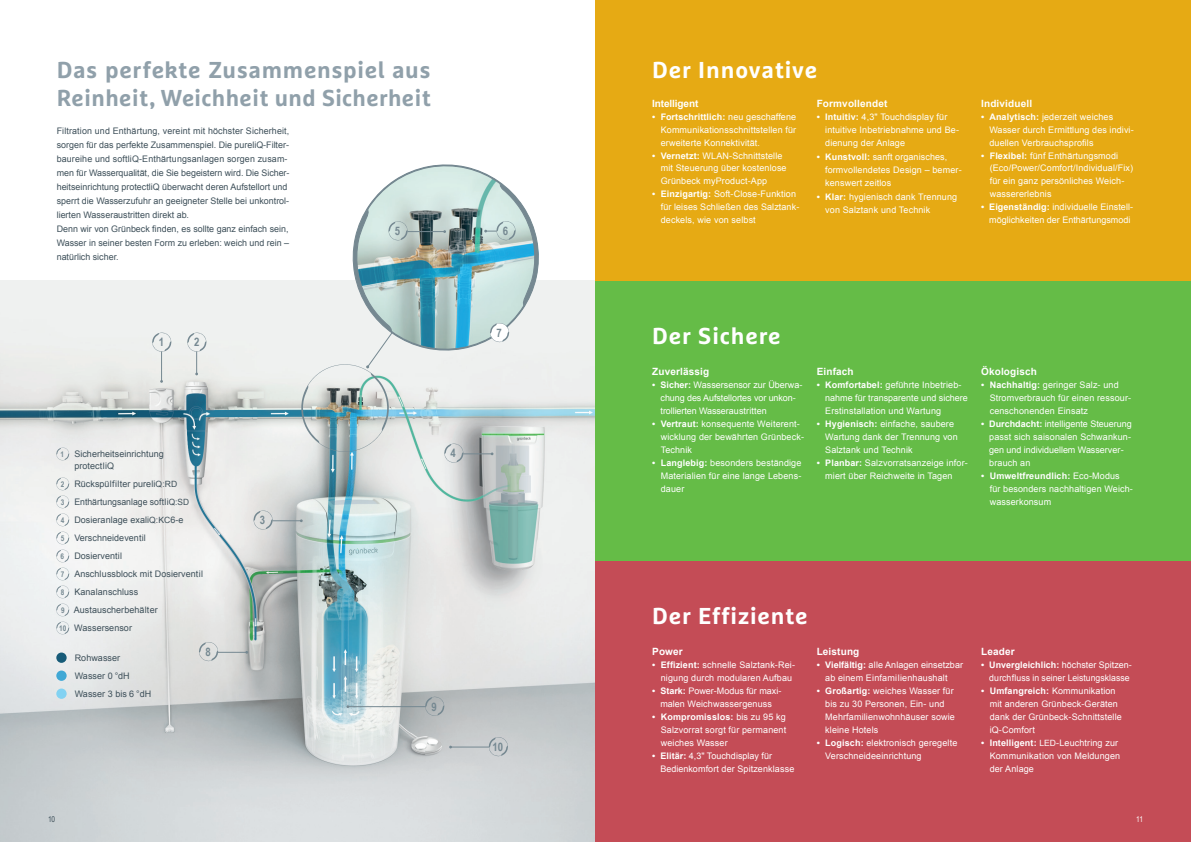
<style>
.page{position:relative;width:1191px;height:842px;background:#fff}
.page>*{position:absolute;margin:0;border:0;box-sizing:border-box;transform-origin:0 0}
.t1{font:700 23px/28px "Marselis Pro";letter-spacing:.03em;color:#90a0aa}
.t2{font:700 23px "Marselis Pro";letter-spacing:.04em;color:#fff}
.t3{font:700 11.7px "Arial Narrow";color:#758891}
.t4{font:700 10px "Arial";letter-spacing:.015em;color:#fff}
.t5{font:700 10px "Arial";letter-spacing:-.01em;color:#fff}
.t6{font:9px/13px "Arial";letter-spacing:.015em;color:#fff}
.t7{font:9px/18px "Arial";color:#3d4f59}
.t8{font:9px/13px "Arial";letter-spacing:-.01em;color:#fff}
.t9{font:8px "Arial Narrow";color:#3d4f59}
.t10{font:8px "Arial Narrow";color:#fff}
.s1{font-family:"Arial Narrow";font-weight:700;font-size:7.9px;color:#758891}
.s2{font-size:8.6px}
.s3{font-weight:700}
</style>
<div class="page">
<img style="left:0;top:281px;width:595px;height:561px">
<div style="left:595px;top:0;width:596px;height:281px;background:#e6aa14"></div>
<div style="left:595px;top:281px;width:596px;height:280px;background:#65bc47"></div>
<div style="left:595px;top:561px;width:596px;height:281px;background:#c44c56"></div>
<svg style="left:55px;top:447px;width:15px;height:14px"></svg>
<svg style="left:55px;top:477px;width:15px;height:158px"></svg>
<div style="left:56px;top:652px;width:11px;height:11px;background:#175b78;border-radius:50%"></div>
<div style="left:56px;top:670px;width:11px;height:11px;background:#40a8d5;border-radius:50%"></div>
<div style="left:56px;top:688px;width:11px;height:11px;background:#82d2f2;border-radius:50%"></div>
<svg style="left:186px;top:331px;width:22px;height:44px"></svg>
<svg style="left:198px;top:641px;width:50px;height:21px"></svg>
<svg style="left:424px;top:695px;width:21px;height:22px"></svg>
<hr style="left:348px;top:706px;width:77px;height:1px;background:#758891">
<svg style="left:151px;top:331px;width:22px;height:22px"></svg>
<hr style="left:161px;top:351px;width:1px;height:30px;background:#758891">
<svg style="left:252px;top:509px;width:51px;height:22px"></svg>
<svg style="left:487px;top:736px;width:22px;height:21px"></svg>
<hr style="left:450px;top:747px;width:39px;height:1px;background:#758891">
<svg style="left:301px;top:164px;width:238px;height:300px"></svg>
<h1 class="t1" style="left:57px;top:56px;width:375px">Das perfekte Zusammenspiel aus<br>Reinheit, Weichheit und Sicherheit</h1>
<p class="t7" style="left:57px;top:124px;width:234px;line-height:14px">Filtration und Enthärtung, vereint mit höchster Sicherheit, sorgen für das perfekte Zusammenspiel. Die pureliQ-Filter&shy;baureihe und softliQ-Enthärtungsanlagen sorgen zusam&shy;men für Wasserqualität, die Sie begeistern wird. Die Sicher&shy;heitseinrichtung protectliQ überwacht deren Aufstellort und sperrt die Wasserzufuhr an geeigneter Stelle bei unkontrol&shy;lierten Wasseraustritten direkt ab.<br>Denn wir von Grünbeck finden, es sollte ganz einfach sein, Wasser in seiner besten Form zu erleben: weich und rein – natürlich sicher.</p>
<p class="t3" style="left:159px;top:333px;width:7px">1</p>
<p class="t3" style="left:194px;top:333px;width:7px">2</p>
<p class="t3" style="left:395px;top:222px;width:7px">5</p>
<p class="t3" style="left:503px;top:222px;width:7px">6</p>
<p class="t3" style="left:496px;top:324px;width:7px">7</p>
<p class="t7" style="left:74px;top:448px;width:91px;line-height:12px;text-indent:-14px"><span class="s1">1</span> Sicherheitseinrichtung protectliQ</p>
<p class="t7" style="left:59px;top:475px;width:145px"><span class="s1">2</span> Rückspülfilter pureli<span class="s2">Q:RD<br></span><span class="s1">3</span> Enthärtungsanlage softli<span class="s2">Q:SD<br></span><span class="s1">4</span> Dosieranlage exali<span class="s2">Q:KC</span>6-e<br><span class="s1">5</span> Verschneideventil<br><span class="s1">6</span> Dosierventil<br><span class="s1">7</span> Anschlussblock mit Dosierventil<br><span class="s1">8</span> Kanalanschluss<br><span class="s1">9</span> Austauscherbehälter<br><span class="s1">10</span> Wassersensor</p>
<p class="t7" style="left:75px;top:649px;width:78px">Rohwasser<br>Wasser 0 °dH<br>Wasser 3 bis 6 °dH</p>
<p class="t3" style="left:205px;top:643px;width:7px">8</p>
<p class="t3" style="left:260px;top:511px;width:7px">3</p>
<p class="t3" style="left:450px;top:444px;width:7px">4</p>
<p class="t3" style="left:431px;top:697px;width:7px">9</p>
<p class="t3" style="left:492px;top:738px;width:12px">10</p>
<h1 class="t2" style="left:652px;top:56px;width:166px">Der Innovative</h1>
<p class="t5" style="left:652px;top:96px;width:48px">Intelligent</p>
<p class="t6" style="left:661px;top:110px;width:137px;text-align:justify;text-indent:-9px"><span class="s3">• Fortschrittlich:</span> neu geschaffene Kommunikationsschnittstellen für erweiterte Konnektivität.</p>
<p class="t6" style="left:661px;top:149px;width:127px;text-indent:-9px"><span class="s3">• Vernetzt:</span> WLAN-Schnittstelle mit Steuerung über kostenlose<br>Grünbeck myProduct-App</p>
<p class="t6" style="left:661px;top:188px;width:140px;text-indent:-9px"><span class="s3">• Einzigartig:</span> Soft-Close-Funktion für leises Schließen des Salztank&shy;deckels, wie von selbst</p>
<p class="t4" style="left:816px;top:96px;width:72px">Formvollendet</p>
<p class="t6" style="left:825px;top:110px;width:135px;text-indent:-9px"><span class="s3">• Intuitiv:</span> 4,3" Touchdisplay für intuitive Inbetriebnahme und Be&shy;dienung der Anlage</p>
<p class="t6" style="left:825px;top:150px;width:138px;text-indent:-9px"><span class="s3">• Kunstvoll:</span> sanft organisches, formvollendetes Design – bemer&shy;kenswert zeitlos</p>
<p class="t6" style="left:825px;top:191px;width:133px;text-indent:-9px"><span class="s3">• Klar:</span> hygienisch dank Trennung von Salztank und Technik</p>
<p class="t4" style="left:981px;top:96px;width:52px">Individuell</p>
<p class="t6" style="left:989px;top:110px;width:146px;text-indent:-8px"><span class="s3">• Analytisch:</span> jederzeit weiches<br>Wasser durch Ermittlung des indivi&shy;duellen Verbrauchsprofils</p>
<p class="t6" style="left:989px;top:149px;width:145px;text-indent:-9px"><span class="s3">• Flexibel:</span> fünf Enthärtungsmodi (Eco/Power/Comfort/Individual/Fix) für ein ganz persönliches Weich&shy;wassererlebnis</p>
<p class="t6" style="left:981px;top:201px;width:154px;text-align:center"><span class="s3">• Eigenständig:</span> individuelle Einstell&shy;möglichkeiten der Enthärtungsmodi</p>
<h1 class="t2" style="left:652px;top:321px;width:130px">Der Sichere</h1>
<p class="t4" style="left:652px;top:365px;width:59px">Zuverlässig</p>
<p class="t8" style="left:660px;top:379px;width:143px;text-indent:-8px"><span class="s3">• Sicher:</span> Wassersensor zur Überwa&shy;chung des Aufstellortes vor unkon&shy;trollierten Wasseraustritten</p>
<p class="t6" style="left:661px;top:418px;width:145px;text-indent:-9px"><span class="s3">• Vertraut:</span> konsequente Weiterent&shy;wicklung der bewährten Grünbeck-<br>Technik</p>
<p class="t6" style="left:661px;top:457px;width:142px;text-align:justify;text-indent:-9px"><span class="s3">• Langlebig:</span> besonders beständige Materialien für eine lange Lebens&shy;dauer</p>
<p class="t4" style="left:816px;top:365px;width:39px">Einfach</p>
<p class="t6" style="left:825px;top:379px;width:144px;text-indent:-9px"><span class="s3">• Komfortabel:</span> geführte Inbetrieb&shy;nahme für transparente und sichere<br>Erstinstallation und Wartung</p>
<p class="t6" style="left:825px;top:418px;width:134px;text-indent:-9px"><span class="s3">• Hygienisch:</span> einfache, saubere<br>Wartung dank der Trennung von<br>Salztank und Technik</p>
<p class="t6" style="left:825px;top:457px;width:144px;text-indent:-9px"><span class="s3">• Planbar:</span> Salzvorratsanzeige infor&shy;miert über Reichweite in Tagen</p>
<p class="t4" style="left:981px;top:365px;width:57px">Ökologisch</p>
<p class="t6" style="left:989px;top:379px;width:143px;text-indent:-9px"><span class="s3">• Nachhaltig:</span> geringer Salz- und<br>Stromverbrauch für einen ressour&shy;censchonenden Einsatz</p>
<p class="t6" style="left:989px;top:418px;width:144px;text-indent:-8px"><span class="s3">• Durchdacht:</span> intelligente Steuerung passt sich saisonalen Schwankun&shy;gen und individuellem Wasserver&shy;brauch an</p>
<p class="t6" style="left:989px;top:470px;width:145px;text-indent:-9px"><span class="s3">• Umweltfreundlich:</span> Eco-Modus<br>für besonders nachhaltigen Weich&shy;wasserkonsum</p>
<h1 class="t2" style="left:652px;top:601px;width:157px">Der Effiziente</h1>
<p class="t4" style="left:652px;top:645px;width:32px">Power</p>
<p class="t6" style="left:661px;top:659px;width:136px;text-indent:-9px"><span class="s3">• Effizient:</span> schnelle Salztank-Rei&shy;nigung durch modularen Aufbau</p>
<p class="t6" style="left:652px;top:685px;width:131px;text-align:center"><span class="s3">• Stark:</span> Power-Modus für maxi&shy;malen Weichwassergenuss</p>
<p class="t6" style="left:661px;top:710px;width:127px;text-align:justify;text-indent:-9px"><span class="s3">• Kompromisslos:</span> bis zu 95 kg Salzvorrat sorgt für permanent weiches Wasser</p>
<p class="t6" style="left:660px;top:749px;width:135px;text-indent:-8px"><span class="s3">• Elitär:</span> 4,3" Touchdisplay für<br>Bedienkomfort der Spitzenklasse</p>
<p class="t4" style="left:816px;top:645px;width:44px">Leistung</p>
<p class="t6" style="left:825px;top:659px;width:139px;text-indent:-9px"><span class="s3">• Vielfältig:</span> alle Anlagen einsetzbar ab einem Einfamilienhaushalt</p>
<p class="t6" style="left:825px;top:685px;width:131px;text-indent:-9px"><span class="s3">• Großartig:</span> weiches Wasser für bis zu 30 Personen, Ein- und<br>Mehrfamilienwohnhäuser sowie kleine Hotels</p>
<p class="t6" style="left:825px;top:736px;width:134px;text-indent:-9px"><span class="s3">• Logisch:</span> elektronisch geregelte<br>Verschneideeinrichtung</p>
<p class="t4" style="left:981px;top:645px;width:35px">Leader</p>
<p class="t6" style="left:981px;top:659px;width:152px;text-align:right"><span class="s3">• Unvergleichlich:</span> höchster Spitzen&shy;durchfluss in seiner Leistungsklasse</p>
<p class="t6" style="left:989px;top:685px;width:134px;text-indent:-9px"><span class="s3">• Umfangreich:</span> Kommunikation mit anderen Grünbeck-Geräten dank der Grünbeck-Schnittstelle iQ-Comfort</p>
<p class="t6" style="left:989px;top:737px;width:132px;text-indent:-9px"><span class="s3">• Intelligent:</span> <span class="s2">LED</span>-Leuchtring zur<br>Kommunikation von Meldungen der Anlage</p>
<p class="t9" style="left:48px;top:813px;width:9px">10</p>
<p class="t10" style="left:1136px;top:813px;width:8px">11</p>
</div>
